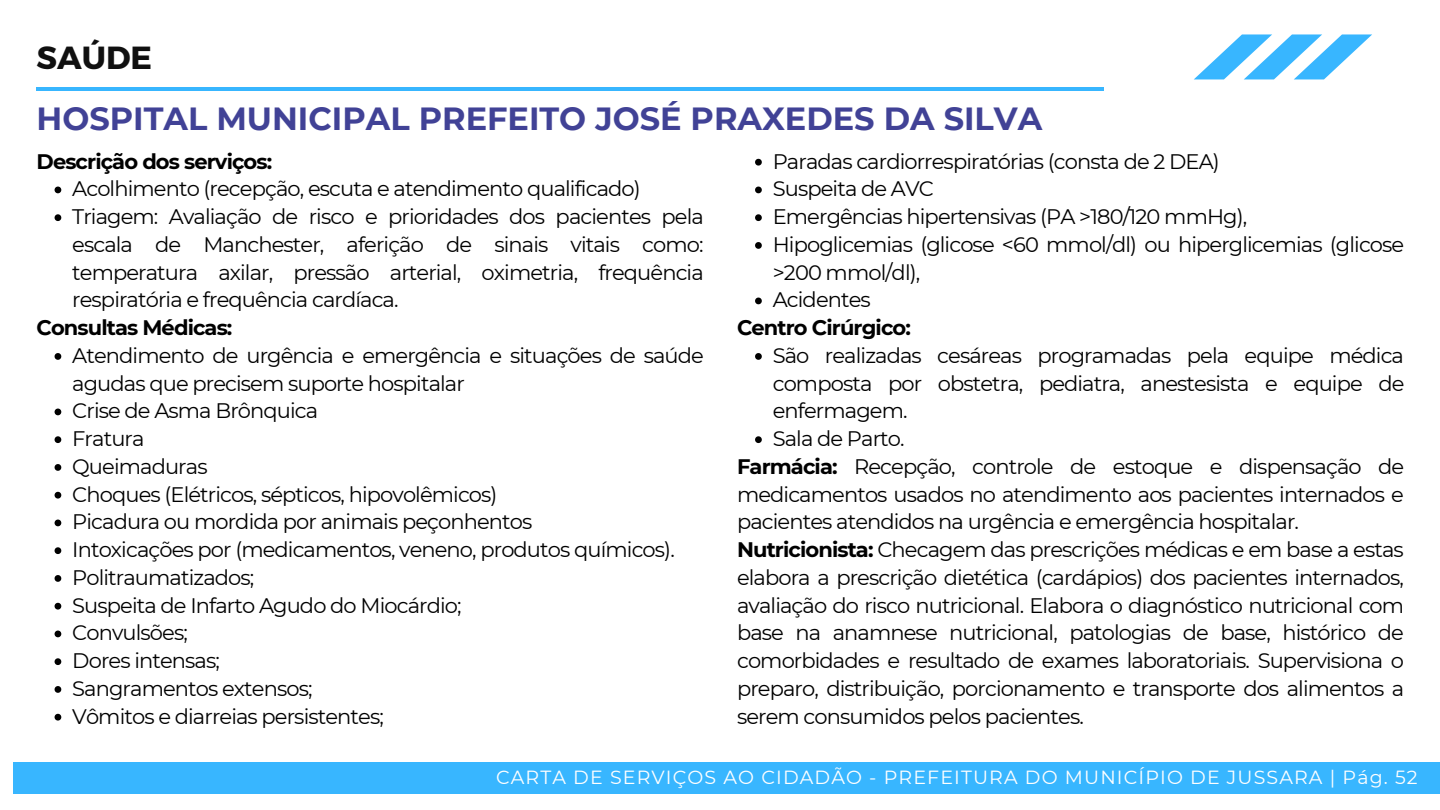
<style>
.page{position:relative;width:1440px;height:810px;background:#fff}
.page>*{position:absolute;margin:0;border:0;box-sizing:border-box;transform-origin:0 0}
.t1{font:700 32px "Montserrat";color:#414296}
.t2{font:700 32px "Montserrat";color:#101010}
.t3{font:21px/27.8px "Montserrat";letter-spacing:-.04em;color:#000;text-align:justify}
.t4{font:700 21px "Montserrat";letter-spacing:-.04em;color:#000}
.t5{font:19px "Montserrat";letter-spacing:.06em;color:#fff}
.s1{font-weight:700}
</style>
<div class="page">
<div style="left:13px;top:762px;width:1427px;height:31px;background:#38b6ff"></div>
<svg style="left:55px;top:187px;width:6px;height:6px"></svg>
<svg style="left:55px;top:214px;width:6px;height:7px"></svg>
<svg style="left:55px;top:353px;width:6px;height:7px"></svg>
<svg style="left:55px;top:409px;width:6px;height:6px"></svg>
<svg style="left:55px;top:436px;width:6px;height:7px"></svg>
<svg style="left:55px;top:464px;width:6px;height:7px"></svg>
<svg style="left:55px;top:492px;width:6px;height:7px"></svg>
<svg style="left:55px;top:520px;width:6px;height:6px"></svg>
<svg style="left:55px;top:547px;width:6px;height:7px"></svg>
<svg style="left:55px;top:575px;width:6px;height:7px"></svg>
<svg style="left:55px;top:603px;width:6px;height:7px"></svg>
<svg style="left:55px;top:631px;width:6px;height:6px"></svg>
<svg style="left:55px;top:658px;width:6px;height:7px"></svg>
<svg style="left:55px;top:686px;width:6px;height:7px"></svg>
<svg style="left:55px;top:714px;width:6px;height:7px"></svg>
<svg style="left:755px;top:159px;width:7px;height:7px"></svg>
<svg style="left:755px;top:187px;width:7px;height:6px"></svg>
<svg style="left:755px;top:214px;width:7px;height:7px"></svg>
<svg style="left:755px;top:242px;width:7px;height:7px"></svg>
<svg style="left:755px;top:298px;width:7px;height:6px"></svg>
<svg style="left:755px;top:353px;width:7px;height:7px"></svg>
<svg style="left:755px;top:436px;width:7px;height:7px"></svg>
<hr style="left:37px;top:88px;width:1067px;height:3px;background:#38b6ff">
<svg style="left:1194px;top:34px;width:178px;height:45px"></svg>
<p class="t2" style="left:37px;top:37px;width:117px">SAÚDE</p>
<p class="t1" style="left:37px;top:99px;width:1007px">HOSPITAL MUNICIPAL PREFEITO JOSÉ PRAXEDES DA SILVA</p>
<p class="t4" style="left:37px;top:148px;width:237px">Descrição dos serviços:</p>
<p class="t3" style="left:72px;top:175px;width:570px">Acolhimento (recepção, escuta e atendimento qualificado)</p>
<p class="t3" style="left:72px;top:203px;width:633px">Triagem: Avaliação de risco e prioridades dos pacientes pela escala de Manchester, aferição de sinais vitais como: temperatura axilar, pressão arterial, oximetria, frequência respiratória e frequência cardíaca.</p>
<p class="t3" style="left:72px;top:341px;width:633px">Atendimento de urgência e emergência e situações de saúde agudas que precisem suporte hospitalar</p>
<p class="t3" style="left:72px;top:397px;width:248px">Crise de Asma Brônquica</p>
<p class="t3" style="left:72px;top:425px;width:74px">Fratura</p>
<p class="t3" style="left:72px;top:452px;width:137px">Queimaduras</p>
<p class="t3" style="left:72px;top:480px;width:427px">Choques (Elétricos, sépticos, hipovolêmicos)</p>
<p class="t3" style="left:72px;top:508px;width:462px">Picadura ou mordida por animais peçonhentos</p>
<p class="t3" style="left:72px;top:536px;width:604px">Intoxicações por (medicamentos, veneno, produtos químicos).</p>
<p class="t3" style="left:72px;top:563px;width:184px">Politraumatizados;</p>
<p class="t3" style="left:72px;top:591px;width:391px">Suspeita de Infarto Agudo do Miocárdio;</p>
<p class="t3" style="left:72px;top:619px;width:117px">Convulsões;</p>
<p class="t3" style="left:72px;top:647px;width:149px">Dores intensas;</p>
<p class="t3" style="left:72px;top:674px;width:242px">Sangramentos extensos;</p>
<p class="t3" style="left:72px;top:702px;width:313px">Vômitos e diarreias persistentes;</p>
<p class="t4" style="left:37px;top:315px;width:197px">Consultas Médicas:</p>
<p class="t3" style="left:773px;top:147px;width:449px">Paradas cardiorrespiratórias (consta de 2 DEA)</p>
<p class="t3" style="left:773px;top:175px;width:163px">Suspeita de AVC</p>
<p class="t3" style="left:773px;top:203px;width:476px">Emergências hipertensivas (PA &gt;180/120 mmHg),</p>
<p class="t3" style="left:773px;top:230px;width:633px">Hipoglicemias (glicose &lt;60 mmol/dl) ou hiperglicemias (glicose &gt;200 mmol/dl),</p>
<p class="t3" style="left:773px;top:286px;width:100px">Acidentes</p>
<p class="t3" style="left:773px;top:341px;width:633px">São realizadas cesáreas programadas pela equipe médica composta por obstetra, pediatra, anestesista e equipe de enfermagem.</p>
<p class="t3" style="left:773px;top:425px;width:133px">Sala de Parto.</p>
<p class="t4" style="left:737px;top:315px;width:175px">Centro Cirúrgico:</p>
<p class="t3" style="left:737px;top:452px;width:669px"><span class="s1">Farmácia:</span> Recepção, controle de estoque e dispensação de medicamentos usados no atendimento aos pacientes internados e pacientes atendidos na urgência e emergência hospitalar.</p>
<p class="t3" style="left:737px;top:536px;width:669px"><span class="s1">Nutricionista:</span> Checagem das prescrições médicas e em base a estas elabora a prescrição dietética (cardápios) dos pacientes internados, avaliação do risco nutricional. Elabora o diagnóstico nutricional com base na anamnese nutricional, patologias de base, histórico de comorbidades e resultado de exames laboratoriais. Supervisiona o preparo, distribuição, porcionamento e transporte dos alimentos a serem consumidos pelos pacientes.</p>
<p class="t5" style="left:496px;top:766px;width:923px">CARTA DE SERVIÇOS AO CIDADÃO - PREFEITURA DO MUNICÍPIO DE JUSSARA | Pág. 52</p>
</div>
